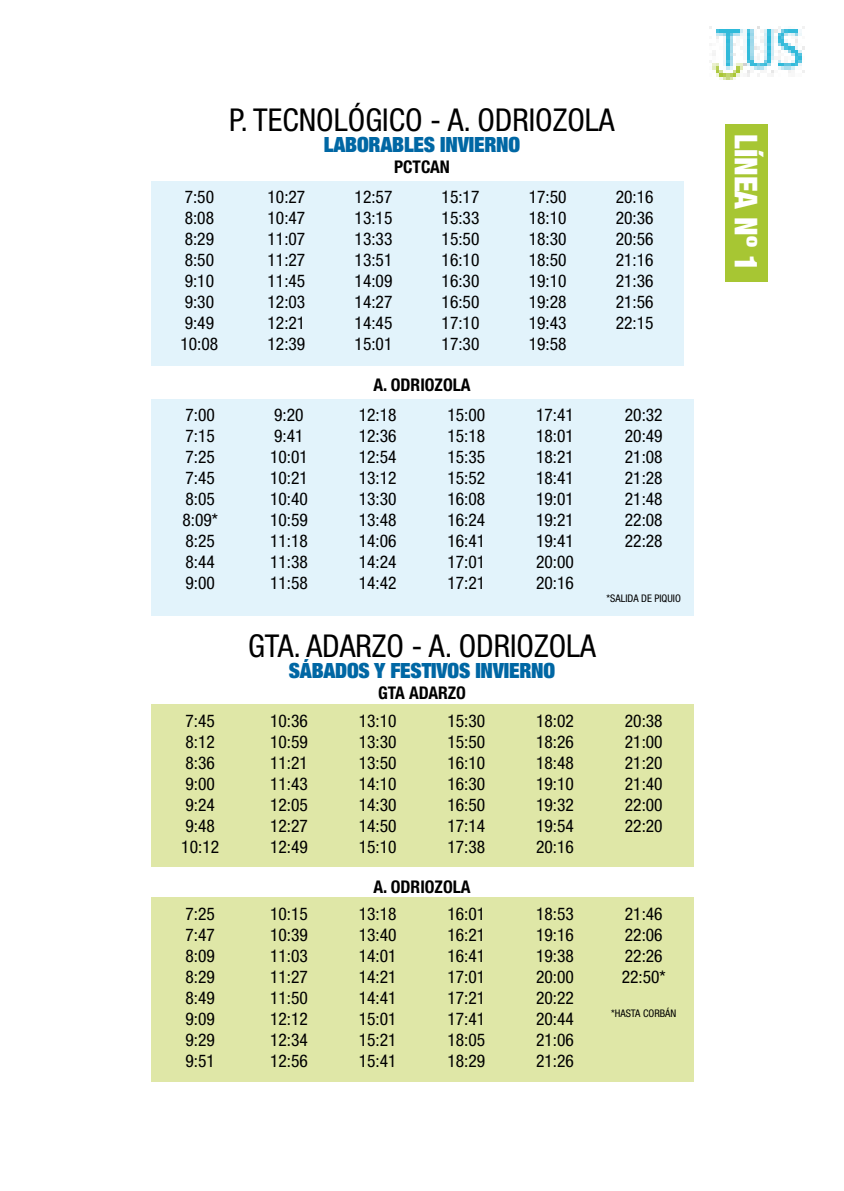
<style>
.page{position:relative;width:844px;height:1191px;background:#fff}
.page>*{position:absolute;margin:0;border:0;box-sizing:border-box;transform-origin:0 0}
.t1{font:condensed 31.5px "Helvetica Neue LT Std";color:#000}
.t2{font:900 condensed 31.5px "Helvetica Neue LT Std";color:#fff}
.t3{font:900 condensed 21px "Helvetica Neue LT Std";letter-spacing:-.01em;color:#0067a4}
.t4{font:condensed 17.5px/21px "Helvetica Neue LT Std";color:#000;text-align:justify}
.t5{font:700 condensed 17.5px "Helvetica Neue LT Std";color:#000}
.t6{font:condensed 10.5px "Helvetica Neue LT Std";color:#000}
</style>
<div class="page">
<img style="left:709px;top:27px;width:95px;height:52px">
<div style="left:151px;top:704px;width:542px;height:163px;background:#dfe7a7"></div>
<div style="left:151px;top:399px;width:542px;height:216px;background:#e2f3fb"></div>
<div style="left:151px;top:180px;width:532px;height:185px;background:#e2f3fb"></div>
<div style="left:151px;top:897px;width:542px;height:185px;background:#dfe7a7"></div>
<div style="left:724px;top:124px;width:43px;height:157px;background:#a7c633"></div>
<h1 class="t1" style="left:229px;top:102px;width:387px">P. TECNOLÓGICO - A. ODRIOZOLA</h1>
<p class="t3" style="left:324px;top:131px;width:198px">LABORABLES INVIERNO</p>
<p class="t5" style="left:394px;top:156px;width:57px">PCTCAN</p>
<p class="t4" style="left:180px;top:186px;width:39px;text-align:left">7:50<br>8:08<br>8:29<br>8:50<br>9:10<br>9:30<br>9:49<br>10:08</p>
<p class="t4" style="left:267px;top:186px;width:39px">10:27<br>10:47<br>11:07<br>11:27<br>11:45<br>12:03<br>12:21<br>12:39</p>
<p class="t4" style="left:354px;top:186px;width:39px">12:57<br>13:15<br>13:33<br>13:51<br>14:09<br>14:27<br>14:45<br>15:01</p>
<p class="t4" style="left:441px;top:186px;width:39px">15:17<br>15:33<br>15:50<br>16:10<br>16:30<br>16:50<br>17:10<br>17:30</p>
<p class="t4" style="left:528px;top:186px;width:39px">17:50<br>18:10<br>18:30<br>18:50<br>19:10<br>19:28<br>19:43<br>19:58</p>
<p class="t4" style="left:615px;top:186px;width:39px">20:16<br>20:36<br>20:56<br>21:16<br>21:36<br>21:56<br>22:15</p>
<p class="t5" style="left:373px;top:374px;width:99px">A. ODRIOZOLA</p>
<p class="t4" style="left:182px;top:404px;width:37px;text-align:left">7:00<br>7:15<br>7:25<br>7:45<br>8:05<br>8:09*<br>8:25<br>8:44<br>9:00</p>
<p class="t4" style="left:270px;top:404px;width:39px;text-align:left">9:20<br>9:41<br>10:01<br>10:21<br>10:40<br>10:59<br>11:18<br>11:38<br>11:58</p>
<p class="t4" style="left:358px;top:404px;width:39px">12:18<br>12:36<br>12:54<br>13:12<br>13:30<br>13:48<br>14:06<br>14:24<br>14:42</p>
<p class="t4" style="left:447px;top:404px;width:39px">15:00<br>15:18<br>15:35<br>15:52<br>16:08<br>16:24<br>16:41<br>17:01<br>17:21</p>
<p class="t4" style="left:536px;top:404px;width:39px">17:41<br>18:01<br>18:21<br>18:41<br>19:01<br>19:21<br>19:41<br>20:00<br>20:16</p>
<p class="t4" style="left:624px;top:404px;width:39px">20:32<br>20:49<br>21:08<br>21:28<br>21:48<br>22:08<br>22:28</p>
<p class="t6" style="left:606px;top:592px;width:76px">*SALIDA DE PIQUIO</p>
<h1 class="t1" style="left:248px;top:628px;width:349px">GTA. ADARZO - A. ODRIOZOLA</h1>
<p class="t3" style="left:289px;top:657px;width:268px">SÁBADOS Y FESTIVOS INVIERNO</p>
<p class="t5" style="left:378px;top:682px;width:89px">GTA ADARZO</p>
<p class="t4" style="left:181px;top:710px;width:39px;text-align:left">7:45<br>8:12<br>8:36<br>9:00<br>9:24<br>9:48<br>10:12</p>
<p class="t4" style="left:270px;top:710px;width:39px">10:36<br>10:59<br>11:21<br>11:43<br>12:05<br>12:27<br>12:49</p>
<p class="t4" style="left:358px;top:710px;width:39px">13:10<br>13:30<br>13:50<br>14:10<br>14:30<br>14:50<br>15:10</p>
<p class="t4" style="left:447px;top:710px;width:39px">15:30<br>15:50<br>16:10<br>16:30<br>16:50<br>17:14<br>17:38</p>
<p class="t4" style="left:536px;top:710px;width:39px">18:02<br>18:26<br>18:48<br>19:10<br>19:32<br>19:54<br>20:16</p>
<p class="t4" style="left:624px;top:710px;width:39px">20:38<br>21:00<br>21:20<br>21:40<br>22:00<br>22:20</p>
<p class="t5" style="left:373px;top:876px;width:99px">A. ODRIOZOLA</p>
<p class="t4" style="left:185px;top:903px;width:31px">7:25<br>7:47<br>8:09<br>8:29<br>8:49<br>9:09<br>9:29<br>9:51</p>
<p class="t4" style="left:270px;top:903px;width:39px">10:15<br>10:39<br>11:03<br>11:27<br>11:50<br>12:12<br>12:34<br>12:56</p>
<p class="t4" style="left:358px;top:903px;width:39px">13:18<br>13:40<br>14:01<br>14:21<br>14:41<br>15:01<br>15:21<br>15:41</p>
<p class="t4" style="left:447px;top:903px;width:39px">16:01<br>16:21<br>16:41<br>17:01<br>17:21<br>17:41<br>18:05<br>18:29</p>
<p class="t4" style="left:536px;top:903px;width:39px">18:53<br>19:16<br>19:38<br>20:00<br>20:22<br>20:44<br>21:06<br>21:26</p>
<p class="t4" style="left:621px;top:903px;width:45px;text-align:left">21:46<br>22:06<br>22:26<br>22:50*</p>
<p class="t6" style="left:611px;top:1006px;width:67px">*HASTA CORBÁN</p>
<h1 class="t2" style="left:765px;top:134px;width:139px;rotate:90deg">LÍNEA Nº 1</h1>
</div>
